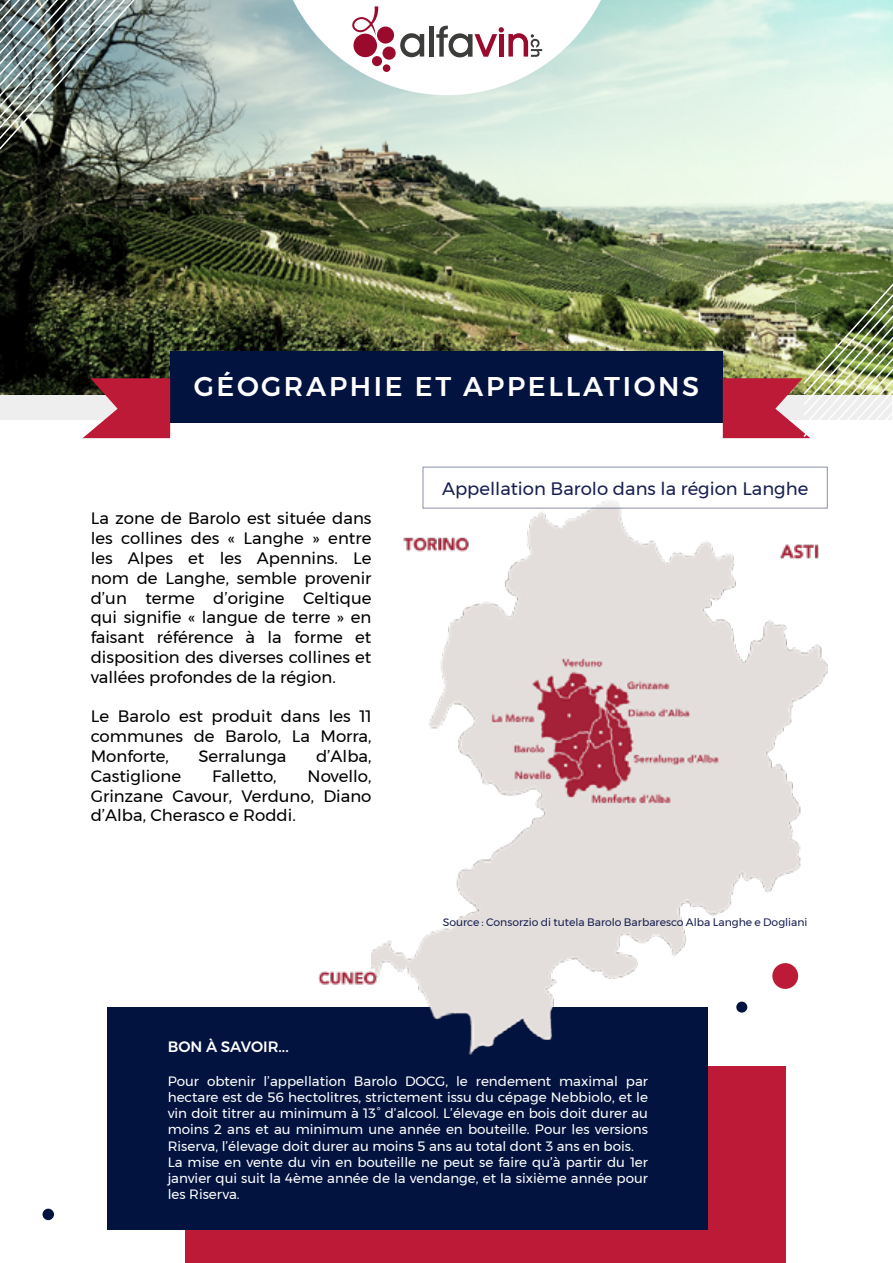
<style>
.page{position:relative;width:893px;height:1263px;background:#fff}
.page>*{position:absolute;margin:0;border:0;box-sizing:border-box;transform-origin:0 0}
.t1{font:500 27px "Montserrat";letter-spacing:.1em;color:#fff}
.t2{font:18px "Montserrat";color:#182051}
.t3{font:16.5px/19.8px "Montserrat";color:#000;text-align:justify}
.t4{font:500 15px "Montserrat";color:#fff}
.t5{font:13.5px/16.2px "Montserrat";color:#fff}
.t6{font:10.8px "Montserrat";color:#182051}
</style>
<div class="page">
<div style="left:185px;top:1067px;width:600px;height:196px;background:#bd1a38"></div>
<div style="left:108px;top:1007px;width:600px;height:222px;background:#02133f"></div>
<div style="left:43px;top:1209px;width:11px;height:11px;background:#02133f;border-radius:50%"></div>
<div style="left:1px;top:394px;width:891px;height:25px;background:#eee"></div>
<img style="left:0;top:0;width:893px;height:395px">
<div style="left:170px;top:351px;width:553px;height:71px;background:#02133f"></div>
<svg style="left:83px;top:378px;width:87px;height:60px"></svg>
<svg style="left:0;top:0;width:137px;height:166px;background:#74817c"></svg>
<img style="left:723px;top:216px;width:170px;height:293px">
<svg style="left:275px;top:0;width:344px;height:95px"></svg>
<img style="left:403px;top:537px;width:51px;height:15px">
<img style="left:454px;top:508px;width:373px;height:55px">
<img style="left:371px;top:563px;width:456px;height:492px">
<div style="left:423px;top:467px;width:404px;height:41px;background:#fff"></div>
<img style="left:318px;top:963px;width:73px;height:25px">
<h1 class="t1" style="left:194px;top:365px;width:507px">GÉOGRAPHIE ET APPELLATIONS</h1>
<p class="t3" style="left:91px;top:508px;width:282px">La zone de Barolo est située dans les collines des « Langhe » entre les Alpes et les Apennins. Le nom de Langhe, semble provenir d’un terme d’origine Celtique qui signifie « langue de terre » en faisant référence à la forme et disposition des diverses collines et vallées profondes de la région.</p>
<p class="t3" style="left:91px;top:706px;width:282px">Le Barolo est produit dans les 11 communes de Barolo, La Morra, Monforte,</p>
<p class="t3" style="left:198px;top:746px;width:90px">Serralunga</p>
<p class="t3" style="left:316px;top:746px;width:57px">d’Alba,</p>
<p class="t3" style="left:91px;top:766px;width:92px">Castiglione</p>
<p class="t3" style="left:212px;top:766px;width:66px">Falletto,</p>
<p class="t3" style="left:91px;top:766px;width:282px;text-indent:217px">Novello, Grinzane Cavour, Verduno, Diano d’Alba, Cherasco e Roddi.</p>
<h2 class="t2" style="left:442px;top:475px;width:368px">Appellation Barolo dans la région Langhe</h2>
<p class="t6" style="left:443px;top:914px;width:366px">Source : Consorzio di tutela Barolo Barbaresco Alba Langhe e Dogliani</p>
<p class="t4" style="left:168px;top:1034px;width:122px">BON À SAVOIR...</p>
<p class="t5" style="left:168px;top:1073px;width:482px">Pour obtenir l’appellation Barolo DOCG, le rendement maximal par hectare est de 56 hectolitres, strictement issu du cépage Nebbiolo, et le vin doit titrer au minimum à 13° d’alcool. L’élevage en bois doit durer au moins 2 ans et au minimum une année en bouteille. Pour les versions Riserva, l’élevage doit durer au moins 5 ans au total dont 3 ans en bois.<br>La mise en vente du vin en bouteille ne peut se faire qu’à partir du 1er janvier qui suit la 4ème année de la vendange, et la sixième année pour les Riserva.</p>
</div>
